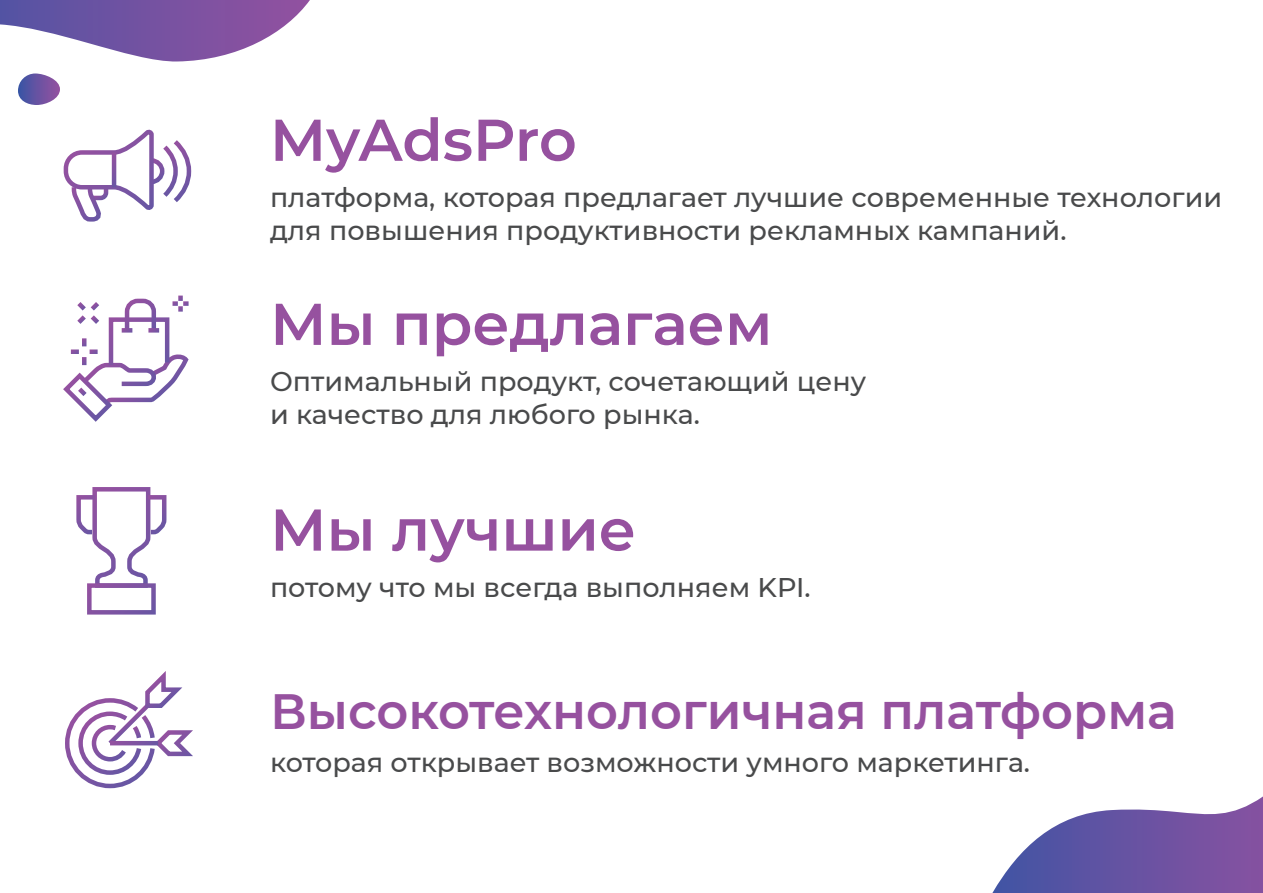
<style>
.page{position:relative;width:1263px;height:893px;background:#fff}
.page>*{position:absolute;margin:0;border:0;box-sizing:border-box;transform-origin:0 0}
.t1{font:600 58.8px "Montserrat";color:#96519f}
.t2{font:600 49.5px "Montserrat";color:#96519f}
.t3{font:500 27px/32.4px "Montserrat";color:#494a4b}
</style>
<div class="page">
<svg style="left:76px;top:487px;width:91px;height:96px"></svg>
<svg style="left:63px;top:129px;width:129px;height:93px"></svg>
<svg style="left:63px;top:296px;width:126px;height:126px"></svg>
<svg style="left:122px;top:328px;width:10px;height:5px"></svg>
<svg style="left:148px;top:328px;width:11px;height:5px"></svg>
<svg style="left:65px;top:671px;width:128px;height:118px"></svg>
<svg style="left:992px;top:796px;width:271px;height:97px"></svg>
<svg style="left:0;top:0;width:310px;height:62px"></svg>
<svg style="left:18px;top:73px;width:42px;height:32px"></svg>
<p class="t1" style="left:270px;top:98px;width:308px">MyAdsPro</p>
<p class="t3" style="left:270px;top:180px;width:954px">платформа, которая предлагает лучшие современные технологии для повышения продуктивности рекламных кампаний.</p>
<p class="t1" style="left:270px;top:282px;width:504px">Мы предлагаем</p>
<p class="t3" style="left:270px;top:364px;width:598px">Оптимальный продукт, сочетающий цену и качество для любого рынка.</p>
<p class="t1" style="left:270px;top:488px;width:368px">Мы лучшие</p>
<p class="t3" style="left:270px;top:570px;width:542px">потому что мы всегда выполняем KPI.</p>
<p class="t2" style="left:270px;top:676px;width:908px">Высокотехнологичная платформа</p>
<p class="t3" style="left:270px;top:746px;width:761px">которая открывает возможности умного маркетинга.</p>
</div>
